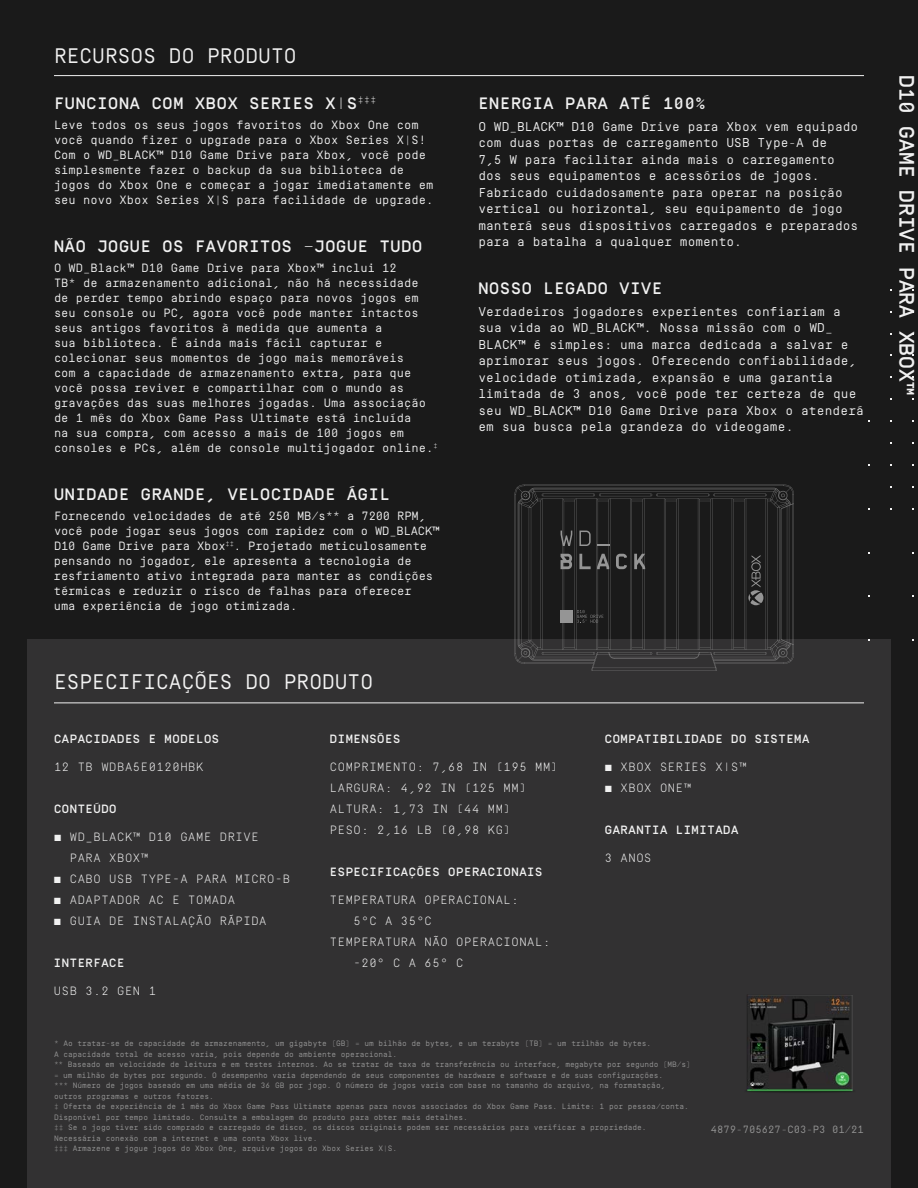
<style>
.page{position:relative;width:918px;height:1188px;background:#1a1a1a}
.page>*{position:absolute;margin:0;border:0;box-sizing:border-box;transform-origin:0 0}
.t1{font:21px "Simplon Mono";color:#f3f3f3}
.t2{font:500 21px "Simplon Mono";color:#f1f1f1}
.t3{font:21px "Simplon Mono";color:#f1f1f1}
.t4{font:500 16.5px "Simplon Mono";letter-spacing:.05em;color:#f1f1f1}
.t5{font:12.75px/16.5px "Simplon Mono";color:#f1f1f1}
.t6{font:12px/15px "Simplon Mono";color:#f1f1f1}
.t7{font:300 12px/21px "Simplon Mono";letter-spacing:.05em;color:#f1f1f1}
.t8{font:500 12px "Simplon Mono";letter-spacing:.05em;color:#f1f1f1}
.t9{font:10.5px "Simplon Mono";color:#959595}
.t10{font:7.8px/10.5px "Simplon Mono";letter-spacing:-.005em;color:#959595}
</style>
<div class="page">
<div style="left:27px;top:639px;width:864px;height:549px;background:#323132"></div>
<hr style="left:54px;top:75px;width:810px;height:1px;background:#f1f1f1">
<hr style="left:54px;top:703px;width:810px;height:1px;background:#f1f1f1">
<svg style="left:515px;top:485px;width:279px;height:186px"></svg>
<div style="left:560px;top:610px;width:13px;height:13px;background:#959595"></div>
<svg style="left:577px;top:610px;width:26px;height:13px"></svg>
<svg style="left:748px;top:555px;width:15px;height:50px"></svg>
<img style="left:746px;top:995px;width:107px;height:98px">
<h1 class="t3" style="left:54px;top:44px;width:244px">RECURSOS DO PRODUTO</h1>
<h2 class="t4" style="left:54px;top:94px;width:324px">FUNCIONA COM XBOX SERIES X|S<sup>‡‡‡</sup></h2>
<p class="t6" style="left:54px;top:118px;width:381px">Leve todos os seus jogos favoritos do Xbox One com você quando fizer o upgrade para o Xbox Series X|S!<br>Com o WD_BLACK™ D10 Game Drive para Xbox, você pode simplesmente fazer o backup da sua biblioteca de jogos do Xbox One e começar a jogar imediatamente em seu novo Xbox Series X|S para facilidade de upgrade.</p>
<h2 class="t4" style="left:54px;top:237px;width:370px">NÃO JOGUE OS FAVORITOS —JOGUE TUDO</h2>
<p class="t6" style="left:54px;top:261px;width:385px">O WD_Black™ D10 Game Drive para Xbox™ inclui 12<br>TB* de armazenamento adicional, não há necessidade<br>de perder tempo abrindo espaço para novos jogos em seu console ou PC, agora você pode manter intactos seus antigos favoritos à medida que aumenta a<br>sua biblioteca. É ainda mais fácil capturar e colecionar seus momentos de jogo mais memoráveis<br>com a capacidade de armazenamento extra, para que você possa reviver e compartilhar com o mundo as gravações das suas melhores jogadas. Uma associação de 1 mês do Xbox Game Pass Ultimate está incluída<br>na sua compra, com acesso a mais de 100 jogos em consoles e PCs, além de console multijogador online.<sup>‡</sup></p>
<h2 class="t4" style="left:54px;top:485px;width:337px">UNIDADE GRANDE, VELOCIDADE ÁGIL</h2>
<p class="t6" style="left:54px;top:508px;width:387px">Fornecendo velocidades de até 250 MB/s** a 7200 RPM, você pode jogar seus jogos com rapidez com o WD_BLACK™ D10 Game Drive para Xbox<sup>‡‡</sup>. Projetado meticulosamente pensando no jogador, ele apresenta a tecnologia de resfriamento ativo integrada para manter as condições térmicas e reduzir o risco de falhas para oferecer<br>uma experiência de jogo otimizada.</p>
<h1 class="t1" style="left:54px;top:671px;width:321px">ESPECIFICAÇÕES DO PRODUTO</h1>
<h2 class="t4" style="left:478px;top:94px;width:229px">ENERGIA PARA ATÉ 100%</h2>
<p class="t5" style="left:478px;top:118px;width:381px">O WD_BLACK™ D10 Game Drive para Xbox vem equipado com duas portas de carregamento USB Type-A de<br>7,5 W para facilitar ainda mais o carregamento dos seus equipamentos e acessórios de jogos.<br>Fabricado cuidadosamente para operar na posição vertical ou horizontal, seu equipamento de jogo manterá seus dispositivos carregados e preparados para a batalha a qualquer momento.</p>
<h2 class="t4" style="left:478px;top:279px;width:185px">NOSSO LEGADO VIVE</h2>
<p class="t5" style="left:478px;top:303px;width:387px">Verdadeiros jogadores experientes confiariam a sua vida ao WD_BLACK™. Nossa missão com o WD_ BLACK™ é simples: uma marca dedicada a salvar e aprimorar seus jogos. Oferecendo confiabilidade, velocidade otimizada, expansão e uma garantia limitada de 3 anos, você pode ter certeza de que seu WD_BLACK™ D10 Game Drive para Xbox o atenderá em sua busca pela grandeza do videogame.</p>
<p class="t8" style="left:54px;top:733px;width:167px">CAPACIDADES E MODELOS</p>
<p class="t7" style="left:54px;top:757px;width:151px">12 TB WDBA5E0120HBK</p>
<p class="t8" style="left:54px;top:803px;width:64px">CONTEÚDO</p>
<p class="t7" style="left:70px;top:826px;width:190px;text-indent:-16px">■ WD_BLACK™ D10 GAME DRIVE<br>PARA XBOX™</p>
<p class="t7" style="left:54px;top:868px;width:238px">■ CABO USB TYPE-A PARA MICRO-B</p>
<p class="t7" style="left:54px;top:889px;width:183px">■ ADAPTADOR AC E TOMADA</p>
<p class="t7" style="left:54px;top:910px;width:214px">■ GUIA DE INSTALAÇÃO RÁPIDA</p>
<p class="t8" style="left:54px;top:956px;width:72px">INTERFACE</p>
<p class="t7" style="left:54px;top:980px;width:104px">USB 3.2 GEN 1</p>
<p class="t8" style="left:330px;top:733px;width:72px">DIMENSÕES</p>
<p class="t7" style="left:330px;top:757px;width:230px">COMPRIMENTO: 7,68 IN (195 MM)<br>LARGURA: 4,92 IN (125 MM)<br>ALTURA: 1,73 IN (44 MM)<br>PESO: 2,16 LB (0,98 KG)</p>
<p class="t8" style="left:330px;top:866px;width:214px">ESPECIFICAÇÕES OPERACIONAIS</p>
<p class="t7" style="left:330px;top:889px;width:190px">TEMPERATURA OPERACIONAL:</p>
<p class="t7" style="left:354px;top:910px;width:80px">5°C A 35°C</p>
<p class="t7" style="left:330px;top:931px;width:222px">TEMPERATURA NÃO OPERACIONAL:</p>
<p class="t7" style="left:354px;top:952px;width:111px">-20° C A 65° C</p>
<p class="t8" style="left:605px;top:733px;width:206px">COMPATIBILIDADE DO SISTEMA</p>
<p class="t7" style="left:605px;top:757px;width:143px">■ XBOX SERIES X|S™</p>
<p class="t7" style="left:605px;top:778px;width:88px">■ XBOX ONE™</p>
<p class="t8" style="left:605px;top:824px;width:135px">GARANTIA LIMITADA</p>
<p class="t7" style="left:605px;top:847px;width:48px">3 ANOS</p>
<p class="t10" style="left:54px;top:1038px;width:638px">* Ao tratar-se de capacidade de armazenamento, um gigabyte (GB) = um bilhão de bytes, e um terabyte (TB) = um trilhão de bytes.<br>A capacidade total de acesso varia, pois depende do ambiente operacional.<br>** Baseado em velocidade de leitura e em testes internos. Ao se tratar de taxa de transferência ou interface, megabyte por segundo (MB/s) = um milhão de bytes por segundo. O desempenho varia dependendo de seus componentes de hardware e software e de suas configurações.<br>*** Número de jogos baseado em uma média de 36 GB por jogo. O número de jogos varia com base no tamanho do arquivo, na formatação, outros programas e outros fatores.<br>‡ Oferta de experiência de 1 mês do Xbox Game Pass Ultimate apenas para novos associados do Xbox Game Pass. Limite: 1 por pessoa/conta.<br>Disponível por tempo limitado. Consulte a embalagem do produto para obter mais detalhes.<br>‡‡ Se o jogo tiver sido comprado e carregado de disco, os discos originais podem ser necessários para verificar a propriedade.<br>Necessária conexão com a internet e uma conta Xbox live.<br>‡‡‡ Armazene e jogue jogos do Xbox One, arquive jogos do Xbox Series X|S.</p>
<p class="t9" style="left:711px;top:1124px;width:155px">4879-705627-C03-P3 01/21</p>
<h1 class="t2" style="left:918px;top:75px;width:321px;rotate:90deg">D10 GAME DRIVE PARA XBOX™</h1>
</div>
